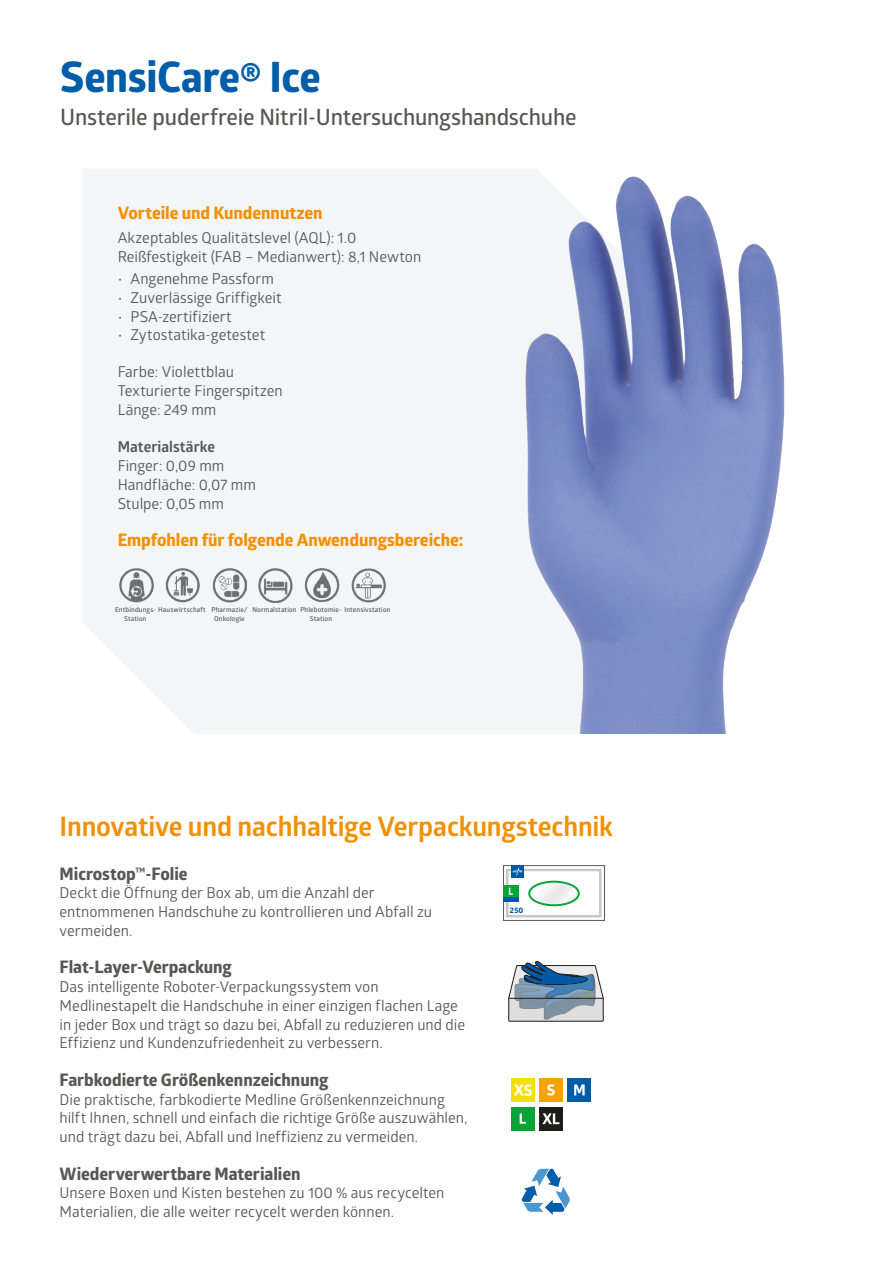
<style>
.page{position:relative;width:893px;height:1263px;background:#fff}
.page>*{position:absolute;margin:0;border:0;box-sizing:border-box;transform-origin:0 0}
.t1{font:700 42px "Globerx";letter-spacing:-.01em;color:#005da9}
.t2{font:700 27px "Glober";letter-spacing:-.005em;color:#f39000}
.t3{font:600 22.5px "Glober";letter-spacing:-.01em;color:#575756}
.t4{font:700 17.25px "Globerx";letter-spacing:-.005em;color:#575756}
.t5{font:700 17.25px "Globerx";color:#f39000}
.t6{font:15px/18.8px "Glober";color:#575756}
.t7{font:700 7.8px "Globerx";color:#0059a6}
.t8{font:600 6.75px/8.2px "Glober";letter-spacing:.02em;color:#575756}
.s1{font-weight:700}
</style>
<div class="page">
<div style="left:83px;top:169px;width:417px;height:564px;background:#f4f5f7"></div>
<img style="left:304px;top:567px;width:36px;height:35px">
<img style="left:351px;top:567px;width:36px;height:35px">
<img style="left:118px;top:567px;width:37px;height:36px">
<img style="left:160px;top:567px;width:43px;height:36px">
<img style="left:211px;top:568px;width:35px;height:34px">
<img style="left:257px;top:568px;width:37px;height:34px">
<div style="left:503px;top:865px;width:102px;height:55px;border:1px solid #575756"></div>
<div style="left:506px;top:869px;width:95px;height:48px;border:2px solid #c7c7c6"></div>
<svg style="left:531px;top:882px;width:47px;height:23px"></svg>
<div style="left:528px;top:881px;width:52px;height:25px;border:2px solid #07a438;border-radius:50%"></div>
<div style="left:503px;top:885px;width:16px;height:13px;background:#07a438"></div>
<svg style="left:509px;top:888px;width:4px;height:7px"></svg>
<hr style="left:503px;top:898px;width:16px;height:4px;background:#0059a6">
<div style="left:511px;top:866px;width:13px;height:12px;background:#0059a6"></div>
<svg style="left:512px;top:867px;width:11px;height:10px"></svg>
<svg style="left:508px;top:961px;width:96px;height:61px"></svg>
<div style="left:568px;top:1078px;width:23px;height:24px;background:#005ba7"></div>
<svg style="left:574px;top:1084px;width:11px;height:11px"></svg>
<div style="left:511px;top:1078px;width:23px;height:24px;background:#f4e000"></div>
<svg style="left:514px;top:1084px;width:18px;height:12px"></svg>
<div style="left:539px;top:1078px;width:24px;height:24px;background:#f6a200"></div>
<svg style="left:547px;top:1084px;width:8px;height:11px"></svg>
<div style="left:511px;top:1107px;width:23px;height:24px;background:#07a438"></div>
<svg style="left:520px;top:1113px;width:6px;height:11px"></svg>
<div style="left:539px;top:1107px;width:24px;height:24px;background:#1d1d1b"></div>
<svg style="left:542px;top:1113px;width:17px;height:11px"></svg>
<svg style="left:521px;top:1168px;width:49px;height:47px"></svg>
<img style="left:500px;top:169px;width:285px;height:564px">
<p class="t1" style="left:60px;top:46px;width:262px">SensiCare® Ice</p>
<p class="t3" style="left:60px;top:101px;width:518px">Unsterile puderfreie Nitril-Untersuchungshandschuhe</p>
<p class="t5" style="left:118px;top:200px;width:206px">Vorteile und Kundennutzen</p>
<p class="t6" style="left:118px;top:227px;width:240px">Akzeptables Qualitätslevel (AQL): 1.0</p>
<p class="t6" style="left:118px;top:246px;width:305px">Reißfestigkeit (FAB – Medianwert): 8,1 Newton</p>
<p class="t6" style="left:118px;top:269px;width:158px">• Angenehme Passform</p>
<p class="t6" style="left:118px;top:287px;width:165px">• Zuverlässige Griffigkeit</p>
<p class="t6" style="left:118px;top:306px;width:116px">• PSA-zertifiziert</p>
<p class="t6" style="left:118px;top:325px;width:149px">• Zytostatika-getestet</p>
<p class="t6" style="left:118px;top:362px;width:118px">Farbe: Violettblau</p>
<p class="t6" style="left:118px;top:380px;width:167px">Texturierte Fingerspitzen</p>
<p class="t6" style="left:118px;top:399px;width:100px">Länge: 249 mm</p>
<p class="t6" style="left:118px;top:437px;width:140px"><span class="s1">Materialstärke<br></span>Finger: 0,09 mm<br>Handfläche: 0,07 mm<br>Stulpe: 0,05 mm</p>
<p class="t5" style="left:118px;top:527px;width:347px">Empfohlen für folgende Anwendungsbereiche:</p>
<p class="t8" style="left:124px;top:606px;width:83px;text-indent:-9px">Entbindungs- Hauswirtschaft<br>Station</p>
<p class="t8" style="left:212px;top:606px;width:37px;text-align:center">Pharmazie/<br>Onkologie</p>
<p class="t8" style="left:252px;top:606px;width:46px">Normalstation</p>
<p class="t8" style="left:310px;top:606px;width:82px;text-indent:-9px">Phlebotomie- Intensivstation<br>Station</p>
<p class="t2" style="left:60px;top:806px;width:555px">Innovative und nachhaltige Verpackungstechnik</p>
<p class="t4" style="left:60px;top:861px;width:129px">Microstop™-Folie</p>
<p class="t6" style="left:60px;top:883px;width:374px">Deckt die Öffnung der Box ab, um die Anzahl der entnommenen Handschuhe zu kontrollieren und Abfall zu vermeiden.</p>
<p class="t4" style="left:60px;top:955px;width:174px">Flat-Layer-Verpackung</p>
<p class="t6" style="left:60px;top:977px;width:407px">Das intelligente Roboter-Verpackungssystem von Medlinestapelt die Handschuhe in einer einzigen flachen Lage in jeder Box und trägt so dazu bei, Abfall zu reduzieren und die Effizienz und Kundenzufriedenheit zu verbessern.</p>
<p class="t4" style="left:60px;top:1067px;width:270px">Farbkodierte Größenkennzeichnung</p>
<p class="t6" style="left:60px;top:1089px;width:409px">Die praktische, farbkodierte Medline Größenkennzeichnung hilft Ihnen, schnell und einfach die richtige Größe auszuwählen, und trägt dazu bei, Abfall und Ineffizienz zu vermeiden.</p>
<p class="t4" style="left:60px;top:1161px;width:242px">Wiederverwertbare Materialien</p>
<p class="t6" style="left:60px;top:1183px;width:386px">Unsere Boxen und Kisten bestehen zu 100 % aus recycelten<br>Materialien, die alle weiter recycelt werden können.</p>
<p class="t7" style="left:510px;top:905px;width:15px">250</p>
</div>
